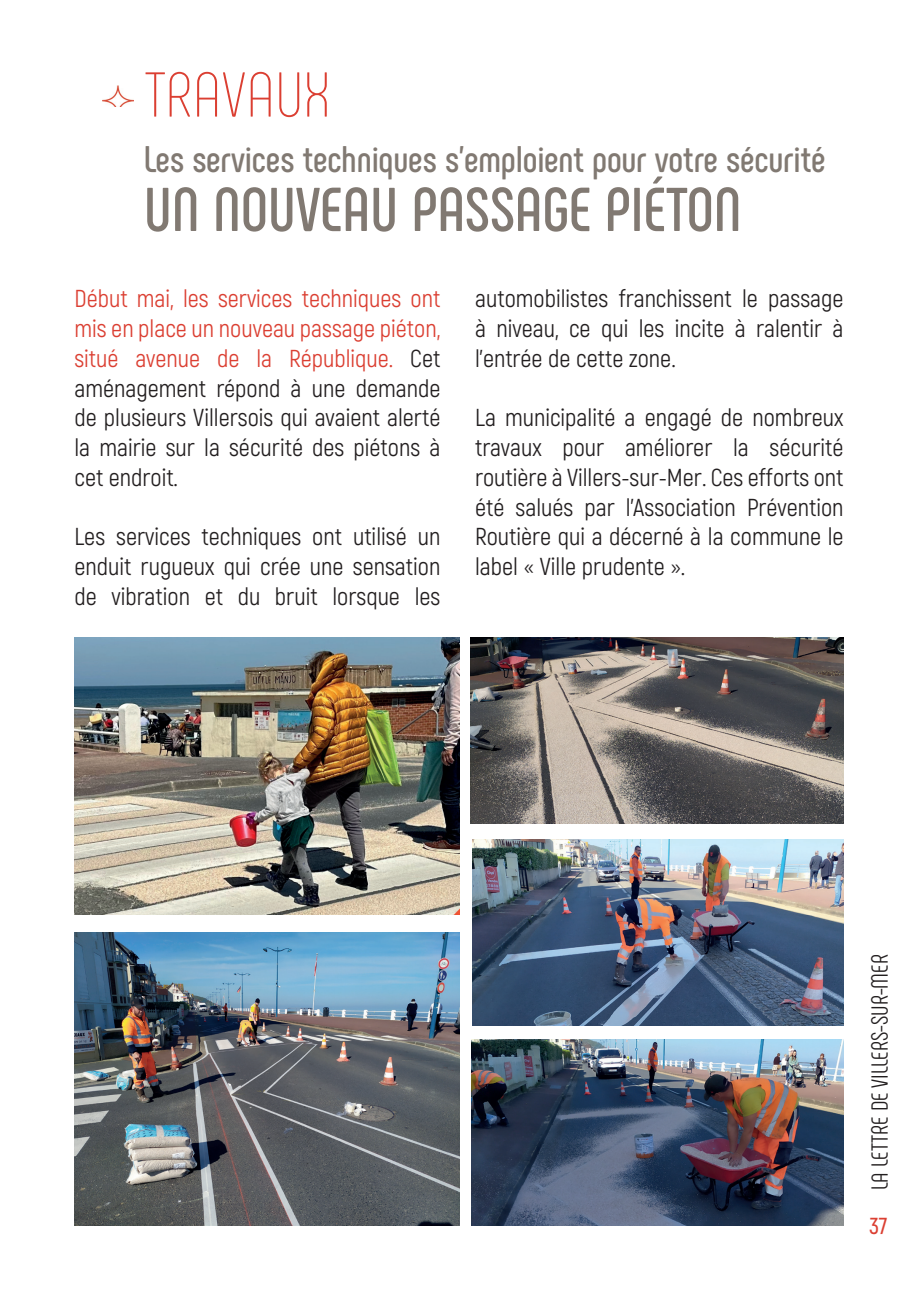
<style>
.page{position:relative;width:918px;height:1290px;background:#fff}
.page>*{position:absolute;margin:0;border:0;box-sizing:border-box;transform-origin:0 0}
.t1{font:200 63.18px "Phenomena";color:#db3f32}
.t2{font:700 61.6px "Phenomena";color:#817972}
.t3{font:700 36.93px "Phenomena";letter-spacing:-.005em;color:#817972}
.t4{font:24.5px/29.8px "Akrobat";color:#231f20;text-align:justify}
.t5{font:23.1px "Phenomena";color:#231f20}
.t6{font:600 23.1px "Akrobat";color:#db3f32}
.s1{color:#db3f32}
</style>
<div class="page">
<img style="left:103px;top:85px;width:30px;height:21px">
<img style="left:470px;top:637px;width:373px;height:187px">
<img style="left:74px;top:637px;width:385px;height:278px">
<img style="left:74px;top:933px;width:385px;height:292px">
<img style="left:472px;top:839px;width:371px;height:186px">
<img style="left:471px;top:1039px;width:372px;height:186px">
<h1 class="t1" style="left:144px;top:59px;width:188px">TRAVAUX</h1>
<h3 class="t3" style="left:144px;top:137px;width:683px">Les services techniques s'emploient pour votre sécurité</h3>
<h2 class="t2" style="left:144px;top:172px;width:599px">UN NOUVEAU PASSAGE PIÉTON</h2>
<p class="t4" style="left:74px;top:284px;width:367px"><span class="s1">Début mai, les services techniques ont mis en place un nouveau passage piéton, situé avenue de la République.</span> Cet aménagement répond à une demande de plusieurs Villersois qui avaient alerté la mairie sur la sécurité des piétons à cet endroit.</p>
<p class="t4" style="left:74px;top:522px;width:367px">Les services techniques ont utilisé un enduit rugueux qui crée une sensation de vibration et du bruit lorsque les</p>
<p class="t4" style="left:475px;top:284px;width:370px">automobilistes franchissent le passage à niveau, ce qui les incite à ralentir à l'entrée de cette zone.</p>
<p class="t4" style="left:475px;top:403px;width:370px">La municipalité a engagé de nombreux travaux pour améliorer la sécurité routière à Villers-sur-Mer. Ces efforts ont été salués par l'Association Prévention Routière qui a décerné à la commune le label « Ville prudente ».</p>
<p class="t5" style="left:866px;top:1190px;width:237px;rotate:-90deg">LA LETTRE DE VILLERS-SUR-MER</p>
<p class="t6" style="left:869px;top:1211px;width:19px">37</p>
</div>
